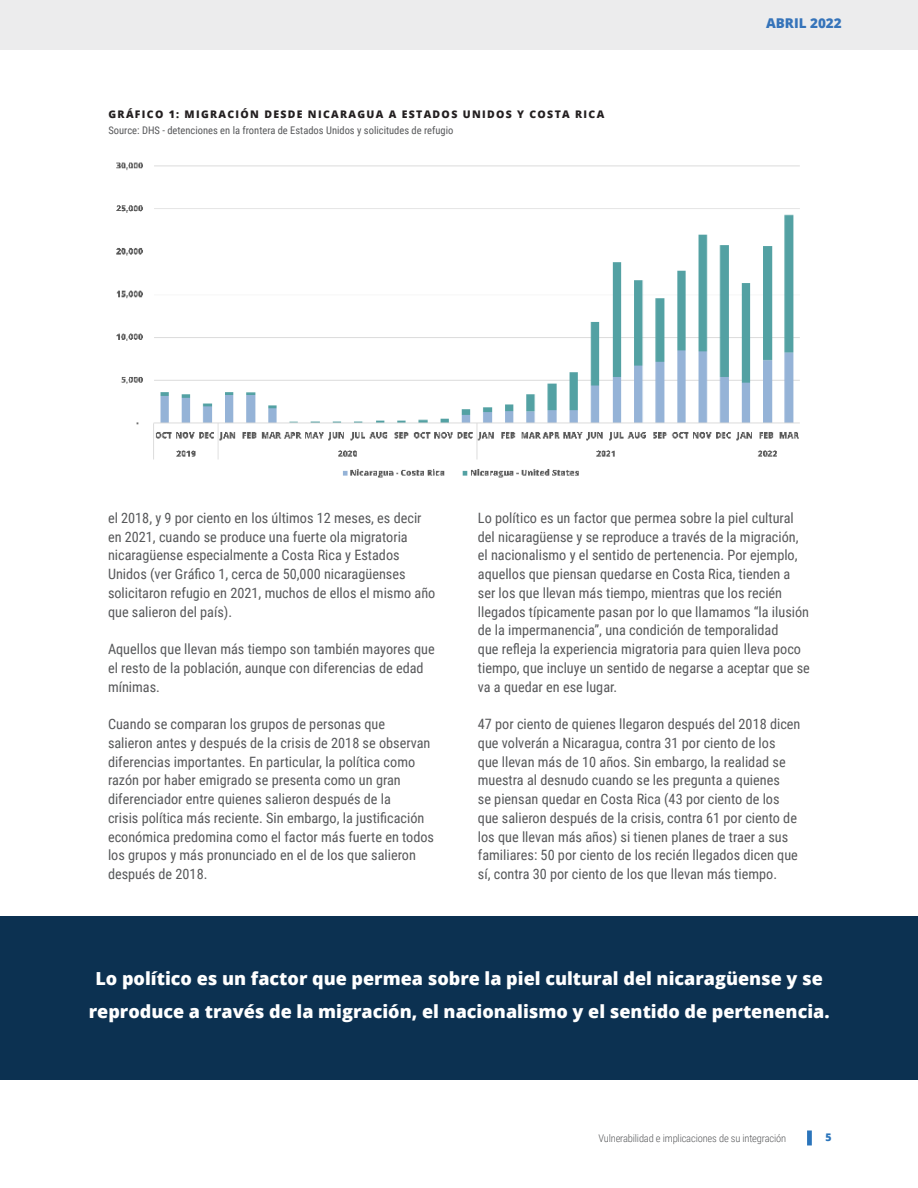
<style>
.page{position:relative;width:918px;height:1188px;background:#fff}
.page>*{position:absolute;margin:0;border:0;box-sizing:border-box;transform-origin:0 0}
.Callout_-_12_5_-_whi{font:800 18px/33px "Open Sans";color:#fff;text-align:center}
.Body_Text{font:14.25px/18.8px "Roboto Condensed";color:#57585a}
.t1{font:800 13.5px "Open Sans";color:#3674ba}
.Source{font:10.5px "Roboto Condensed";color:#57585a}
.Figures_title{font:800 10.5px "Open Sans";letter-spacing:.125em;color:#231f20}
.t2{font:300 10.5px "Roboto Condensed";letter-spacing:-.015em;color:#57585a}
.t3{font:800 10.5px "Open Sans";color:#2a74bb}
</style>
<div class="page">
<div style="left:0;top:0;width:918px;height:50px;background:#ececed"></div>
<svg style="left:807px;top:1130px;width:5px;height:15px"></svg>
<img style="left:116px;top:162px;width:684px;height:316px">
<div style="left:0;top:917px;width:918px;height:163px;background:#0c3151"></div>
<p class="Figures_title" style="left:109px;top:106px;width:497px">GRÁFICO 1: MIGRACIÓN DESDE NICARAGUA A ESTADOS UNIDOS Y COSTA RICA</p>
<p class="Source" style="left:109px;top:123px;width:346px">Source: DHS - detenciones en la frontera de Estados Unidos y solicitudes de refugio</p>
<p class="t1" style="left:766px;top:13px;width:77px">ABRIL 2022</p>
<p class="Body_Text" style="left:108px;top:508px;width:329px">el 2018, y 9 por ciento en los últimos 12 meses, es decir en 2021, cuando se produce una fuerte ola migratoria nicaragüense especialmente a Costa Rica y Estados Unidos (ver Gráfico 1, cerca de 50,000 nicaragüenses solicitaron refugio en 2021, muchos de ellos el mismo año que salieron del país).</p>
<p class="Body_Text" style="left:108px;top:639px;width:328px">Aquellos que llevan más tiempo son también mayores que el resto de la población, aunque con diferencias de edad mínimas.</p>
<p class="Body_Text" style="left:108px;top:714px;width:328px">Cuando se comparan los grupos de personas que<br>salieron antes y después de la crisis de 2018 se observan diferencias importantes. En particular, la política como razón por haber emigrado se presenta como un gran diferenciador entre quienes salieron después de la<br>crisis política más reciente. Sin embargo, la justificación económica predomina como el factor más fuerte en todos los grupos y más pronunciado en el de los que salieron después de 2018.</p>
<p class="Body_Text" style="left:478px;top:508px;width:333px">Lo político es un factor que permea sobre la piel cultural del nicaragüense y se reproduce a través de la migración, el nacionalismo y el sentido de pertenencia. Por ejemplo, aquellos que piensan quedarse en Costa Rica, tienden a ser los que llevan más tiempo, mientras que los recién llegados típicamente pasan por lo que llamamos “la ilusión de la impermanencia”, una condición de temporalidad<br>que refleja la experiencia migratoria para quien lleva poco tiempo, que incluye un sentido de negarse a aceptar que se va a quedar en ese lugar.</p>
<p class="Body_Text" style="left:478px;top:714px;width:324px">47 por ciento de quienes llegaron después del 2018 dicen que volverán a Nicaragua, contra 31 por ciento de los<br>que llevan más de 10 años. Sin embargo, la realidad se muestra al desnudo cuando se les pregunta a quienes<br>se piensan quedar en Costa Rica (43 por ciento de los que salieron después de la crisis, contra 61 por ciento de los que llevan más años) si tienen planes de traer a sus familiares: 50 por ciento de los recién llegados dicen que sí, contra 30 por ciento de los que llevan más tiempo.</p>
<p class="Callout_-_12_5_-_whi" style="left:89px;top:961px;width:742px">Lo político es un factor que permea sobre la piel cultural del nicaragüense y se reproduce a través de la migración, el nacionalismo y el sentido de pertenencia.</p>
<p class="t2" style="left:598px;top:1130px;width:189px">Vulnerabilidad e implicaciones de su integración</p>
<p class="t3" style="left:826px;top:1129px;width:8px">5</p>
</div>
